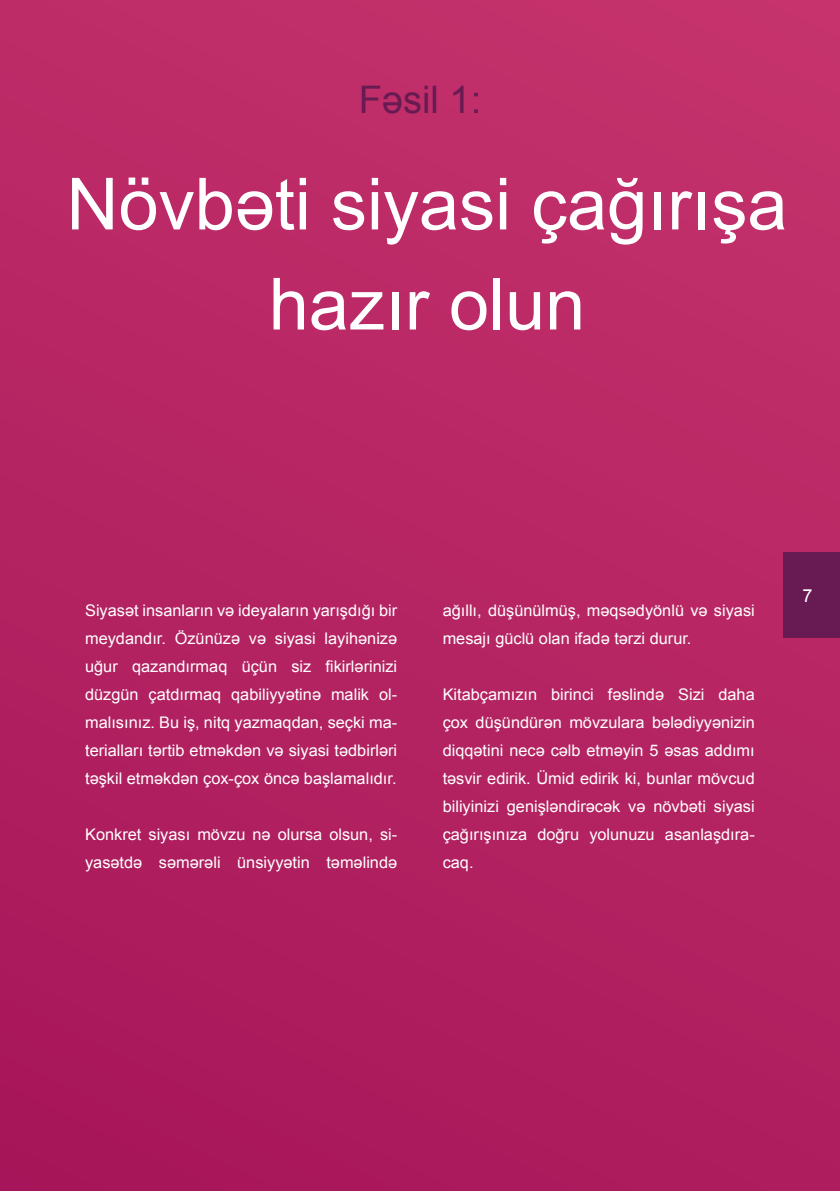
<style>
.page{position:relative;width:840px;height:1191px;background:#fff}
.page>*{position:absolute;margin:0;border:0;box-sizing:border-box;transform-origin:0 0}
.t1{font:72px/100px "Arial";color:#fff;text-align:center}
.t2{font:38px "Arial";color:#671b52}
.t3{font:18px "Arial";color:#fff}
.t4{font:16px/28px "Arial";color:#fff;text-align:justify}
</style>
<div class="page">
<div style="left:0;top:0;width:839px;height:1191px;background:linear-gradient(to right,#b22160,#ba2965)"></div>
<div style="left:782px;top:553px;width:57px;height:85px;background:#671b52"></div>
<h2 class="t2" style="left:358px;top:73px;width:124px">Fəsil 1:</h2>
<h1 class="t1" style="left:66px;top:154px;width:722px">Növbəti siyasi çağırışa hazır olun</h1>
<p class="t4" style="left:85px;top:596px;width:313px">Siyasət insanların və ideyaların yarışdığı bir meydandır. Özünüzə və siyasi layihənizə uğur qazandırmaq üçün siz fikirlərinizi düzgün çatdırmaq qabiliyyətinə malik ol&shy;malısınız. Bu iş, nitq yazmaqdan, seçki ma&shy;terialları tərtib etməkdən və siyasi tədbirləri təşkil etməkdən çox-çox öncə başlamalıdır.</p>
<p class="t4" style="left:85px;top:820px;width:313px">Konkret siyası mövzu nə olursa olsun, si&shy;yasətdə səmərəli ünsiyyətin təməlində</p>
<p class="t4" style="left:442px;top:596px;width:313px">ağıllı, düşünülmüş, məqsədyönlü və siyasi mesajı güclü olan ifadə tərzi durur.</p>
<p class="t4" style="left:442px;top:680px;width:313px">Kitabçamızın birinci fəslində Sizi daha çox düşündürən mövzulara bələdiyyənizin diqqətini necə cəlb etməyin 5 əsas addımı təsvir edirik. Ümid edirik ki, bunlar mövcud biliyinizi genişləndirəcək və növbəti siyasi çağırışınıza doğru yolunuzu asanlaşdıra&shy;caq.</p>
<p class="t3" style="left:802px;top:583px;width:12px">7</p>
</div>
